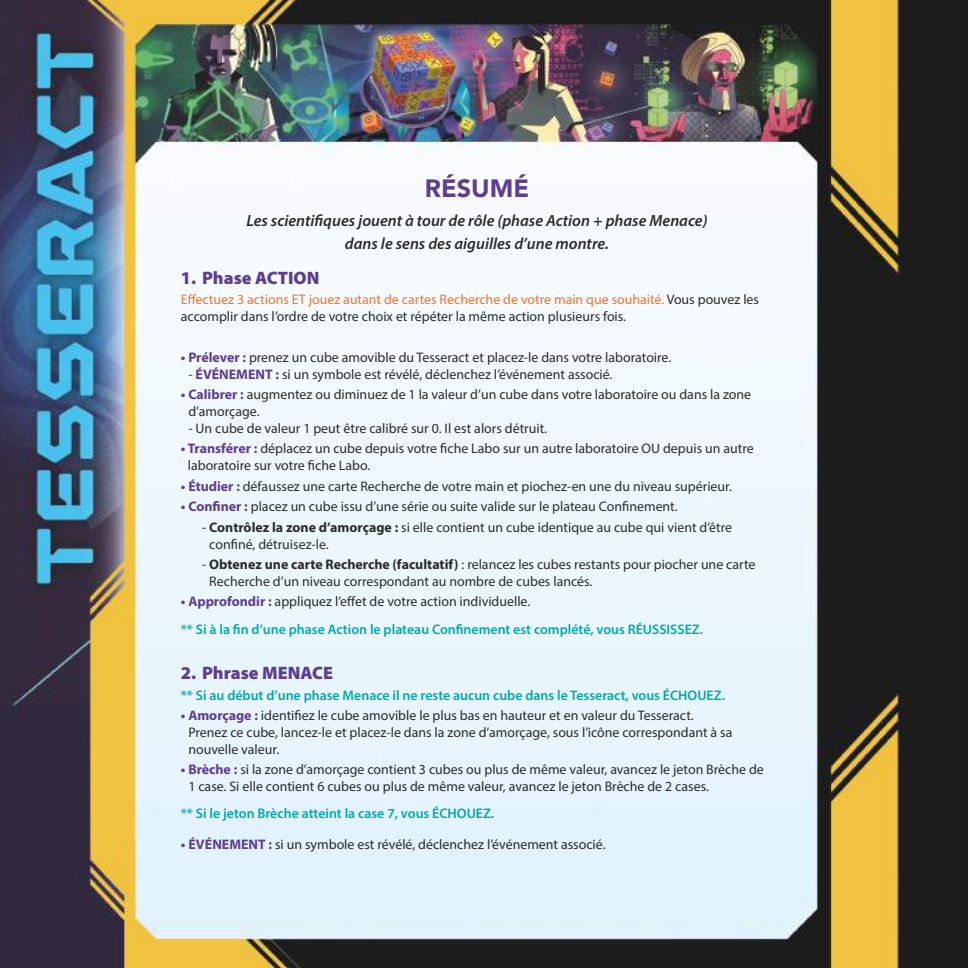
<style>
.page{position:relative;width:968px;height:968px;background:#fff}
.page>*{position:absolute;margin:0;border:0;box-sizing:border-box;transform-origin:0 0}
.t1{font:900 25px "Avenir";color:#5e3e8e}
.t2{font:900 18px "Myriad Pro";color:#5e3e8e}
.t3{font:italic 600 16.25px/22.2px "Myriad Pro";color:#2b2b2a;text-align:center}
.t4{font:13.88px/16.6px "Myriad Pro";color:#2b2b2a}
.t5{font:600 13.88px/27.2px "Myriad Pro";color:#00a9aa}
.s1{color:#ee7632}
.s2{font-weight:700;color:#5e3e8e}
.s3{font-weight:700}
.s4{font-weight:400;color:#2b2b2a}
</style>
<div class="page">
<img style="left:0;top:0;width:967px;height:967px">
<h1 class="t1" style="left:425px;top:167px;width:106px">RÉSUMÉ</h1>
<p class="t3" style="left:246px;top:209px;width:462px">Les scientifiques jouent à tour de rôle (phase Action + phase Menace) dans le sens des aiguilles d’une montre.</p>
<p class="t2" style="left:181px;top:265px;width:140px">1. Phase ACTION</p>
<p class="t4" style="left:181px;top:291px;width:579px"><span class="s1">Effectuez 3 actions ET jouez autant de cartes Recherche de votre main que souhaité.</span> Vous pouvez les accomplir dans l’ordre de votre choix et répéter la même action plusieurs fois.</p>
<p class="t4" style="left:181px;top:349px;width:492px"><span class="s2">• Prélever :</span> prenez un cube amovible du Tesseract et placez-le dans votre laboratoire.</p>
<p class="t4" style="left:188px;top:365px;width:425px">- <span class="s2">ÉVÉNEMENT :</span> si un symbole est révélé, déclenchez l’événement associé.</p>
<p class="t4" style="left:188px;top:386px;width:564px;text-indent:-7px"><span class="s2">• Calibrer :</span> augmentez ou diminuez de 1 la valeur d’un cube dans votre laboratoire ou dans la zone d’amorçage.</p>
<p class="t4" style="left:188px;top:419px;width:360px">- Un cube de valeur 1 peut être calibré sur 0. Il est alors détruit.</p>
<p class="t4" style="left:188px;top:440px;width:567px;text-indent:-7px"><span class="s2">• Transférer :</span> déplacez un cube depuis votre fiche Labo sur un autre laboratoire OU depuis un autre laboratoire sur votre fiche Labo.</p>
<p class="t4" style="left:181px;top:477px;width:552px"><span class="s2">• Étudier :</span> défaussez une carte Recherche de votre main et piochez-en une du niveau supérieur.</p>
<p class="t4" style="left:181px;top:498px;width:498px"><span class="s2">• Confiner :</span> placez un cube issu d’une série ou suite valide sur le plateau Confinement.</p>
<p class="t4" style="left:209px;top:518px;width:524px;text-indent:-7px">- <span class="s3">Contrôlez la zone d’amorçage :</span> si elle contient un cube identique au cube qui vient d’être confiné, détruisez-le.</p>
<p class="t4" style="left:209px;top:556px;width:547px;text-indent:-7px">- <span class="s3">Obtenez une carte Recherche (facultatif)</span> : relancez les cubes restants pour piocher une carte<br>Recherche d’un niveau correspondant au nombre de cubes lancés.</p>
<p class="t5" style="left:181px;top:587px;width:523px"><span class="s2">• Approfondir :</span> <span class="s4">appliquez l’effet de votre action individuelle.<br></span>** Si à la fin d’une phase Action le plateau Confinement est complété, vous RÉUSSISSEZ.</p>
<p class="t2" style="left:181px;top:661px;width:154px">2. Phrase MENACE</p>
<p class="t5" style="left:181px;top:681px;width:545px">** Si au début d’une phase Menace il ne reste aucun cube dans le Tesseract, vous ÉCHOUEZ.</p>
<p class="t4" style="left:188px;top:707px;width:545px;text-indent:-7px"><span class="s2">• Amorçage :</span> identifiez le cube amovible le plus bas en hauteur et en valeur du Tesseract.<br>Prenez ce cube, lancez-le et placez-le dans la zone d’amorçage, sous l’icône correspondant à sa nouvelle valeur.</p>
<p class="t4" style="left:188px;top:761px;width:577px;text-indent:-7px"><span class="s2">• Brèche :</span> si la zone d’amorçage contient 3 cubes ou plus de même valeur, avancez le jeton Brèche de<br>1 case. Si elle contient 6 cubes ou plus de même valeur, avancez le jeton Brèche de 2 cases.</p>
<p class="t5" style="left:181px;top:799px;width:315px">** Si le jeton Brèche atteint la case 7, vous ÉCHOUEZ.</p>
<p class="t4" style="left:181px;top:835px;width:426px"><span class="s2">• ÉVÉNEMENT :</span> si un symbole est révélé, déclenchez l’événement associé.</p>
</div>
